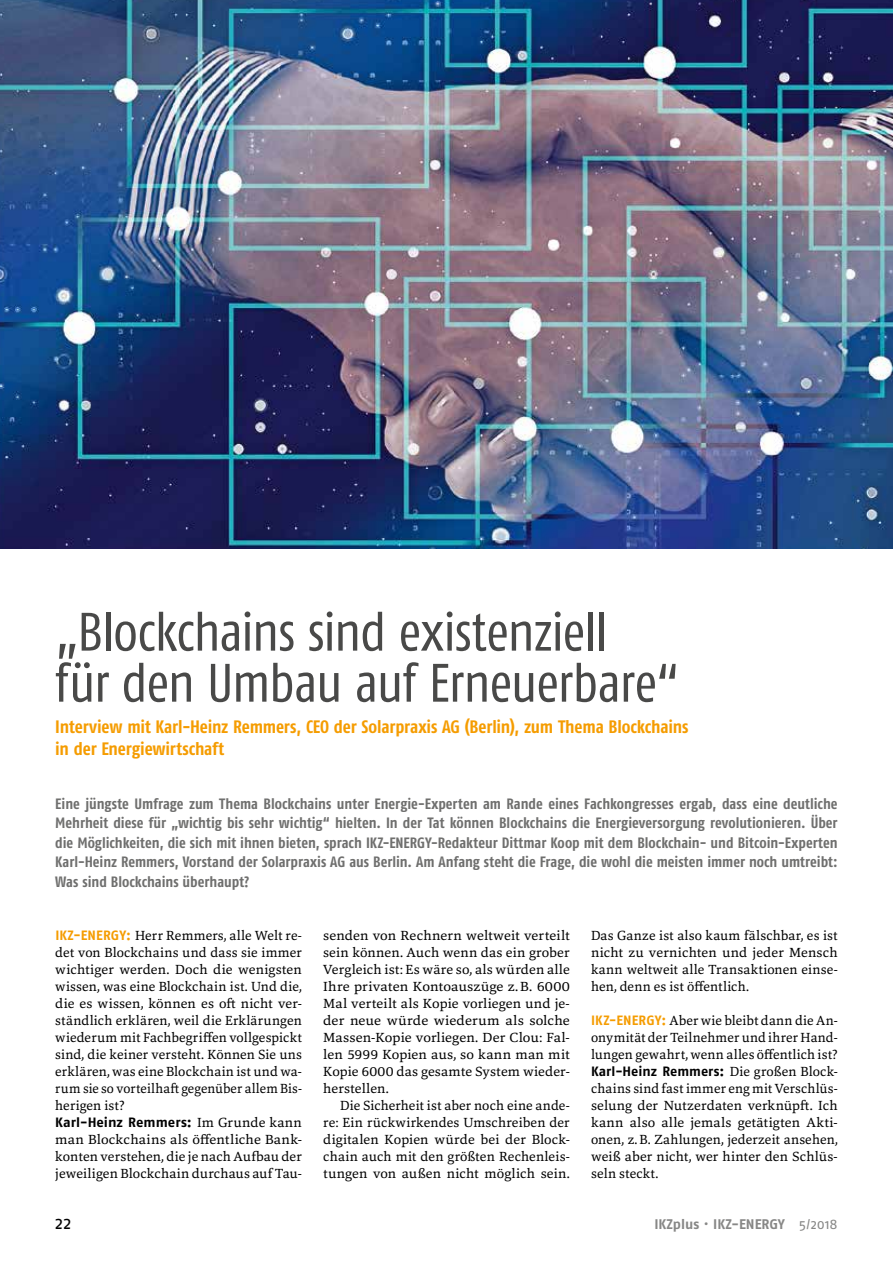
<style>
.page{position:relative;width:893px;height:1263px;background:#fff}
.page>*{position:absolute;margin:0;border:0;box-sizing:border-box;transform-origin:0 0}
.t1{font:condensed 54px/51px "Fago OT";letter-spacing:-.025em;color:#494948}
.t2{font:700 condensed 18px/22.5px "Fago OT";letter-spacing:-.01em;color:#f59c00}
.t3{font:18px "Fago OT";color:#000}
.t4{font:700 condensed 15px/19.5px "Fago OT";color:#6f6f6e;text-align:justify}
.t5{font:700 13.95px "Fago OT";color:#878786}
.t6{font:13.8px/17px "Marbach";letter-spacing:.01em;color:#000;text-align:justify}
.t7{font:13.8px/17px "Marbach";letter-spacing:.01em;color:#000;text-align:justify;scale:1.04 1}
.t8{font:13.8px/17px "Marbach";letter-spacing:.01em;color:#000;text-align:justify;scale:1.05 1}
.t9{font:700 13.5px "Fago OT";color:#000}
.s1{font-family:"Fago OT";font-weight:700;font-size:13.5px;color:#f59c00}
.s2{font-family:"Marbach";font-weight:400;font-size:13.8px}
.s3{font-weight:400}
</style>
<div class="page">
<img style="left:0;top:0;width:893px;height:549px">
<h1 class="t1" style="left:55px;top:606px;width:626px">„Blockchains sind existenziell<br>für den Umbau auf Erneuerbare“</h1>
<h2 class="t2" style="left:55px;top:715px;width:635px">Interview mit Karl-Heinz Remmers, CEO der Solarpraxis AG (Berlin), zum Thema Blockchains in der Energiewirtschaft</h2>
<p class="t4" style="left:55px;top:794px;width:784px">Eine jüngste Umfrage zum Thema Blockchains unter Energie-Experten am Rande eines Fachkongresses ergab, dass eine deutliche Mehrheit diese für „wichtig bis sehr wichtig“ hielten. In der Tat können Blockchains die Energieversorgung revolutionieren. Über die Möglichkeiten, die sich mit ihnen bieten, sprach IKZ-ENERGY-Redakteur Dittmar Koop mit dem Blockchain- und Bitcoin-Experten Karl-Heinz Remmers, Vorstand der Solarpraxis AG aus Berlin. Am Anfang steht die Frage, die wohl die meisten immer noch umtreibt:<br>Was sind Blockchains überhaupt?</p>
<p class="t6" style="left:55px;top:927px;width:248px"><span class="s1">IKZ-ENERGY:</span> Herr Remmers, alle Welt re&shy;det von Blockchains und dass sie immer wichtiger werden. Doch die wenigsten wissen, was eine Blockchain ist. Und die, die es wissen, können es oft nicht ver&shy;ständlich erklären, weil die Erklärungen wiederum mit Fachbegriffen vollgespickt sind, die keiner versteht. Können Sie uns erklären, was eine Blockchain ist und wa&shy;rum sie so vorteilhaft gegenüber allem Bis&shy;herigen ist?</p>
<p class="t9" style="left:55px;top:1114px;width:248px">Karl-Heinz Remmers: <span class="s2">Im Grunde kann</span></p>
<p class="t8" style="left:55px;top:1131px;width:236px">man Blockchains als öffentliche Bank&shy;konten verstehen, die je nach Aufbau der jeweiligen Blockchain durchaus auf Tau-</p>
<p class="t7" style="left:323px;top:927px;width:239px">senden von Rechnern weltweit verteilt sein können. Auch wenn das ein grober Vergleich ist: Es wäre so, als würden alle Ihre privaten Kontoauszüge z.B. 6000<br>Mal verteilt als Kopie vorliegen und je&shy;der neue würde wiederum als solche Massen-Kopie vorliegen. Der Clou: Fal&shy;len 5999 Kopien aus, so kann man mit Kopie 6000 das gesamte System wieder&shy;herstellen.</p>
<p class="t6" style="left:323px;top:1097px;width:248px;text-indent:17px">Die Sicherheit ist aber noch eine ande&shy;re: Ein rückwirkendes Umschreiben der digitalen Kopien würde bei der Block&shy;chain auch mit den größten Rechenleis&shy;tungen von außen nicht möglich sein.</p>
<p class="t6" style="left:591px;top:927px;width:248px">Das Ganze ist also kaum fälschbar, es ist nicht zu vernichten und jeder Mensch kann weltweit alle Transaktionen einse&shy;hen, denn es ist öffentlich.</p>
<p class="t6" style="left:591px;top:1012px;width:248px"><span class="s1">IKZ-ENERGY:</span> Aber wie bleibt dann die An&shy;onymität der Teilnehmer und ihrer Hand&shy;lungen gewahrt, wenn alles öffentlich ist?</p>
<p class="t9" style="left:591px;top:1063px;width:248px">Karl-Heinz Remmers: <span class="s2">Die großen Block-</span></p>
<p class="t6" style="left:591px;top:1080px;width:248px">chains sind fast immer eng mit Verschlüs&shy;selung der Nutzerdaten verknüpft. Ich kann also alle jemals getätigten Akti&shy;onen, z.B. Zahlungen, jederzeit ansehen, weiß aber nicht, wer hinter den Schlüs&shy;seln steckt.</p>
<h2 class="t3" style="left:55px;top:1212px;width:18px">22</h2>
<p class="t5" style="left:654px;top:1216px;width:185px">IKZplus <span class="s3">•</span> IKZ-ENERGY <span class="s3">5/2018</span></p>
</div>
